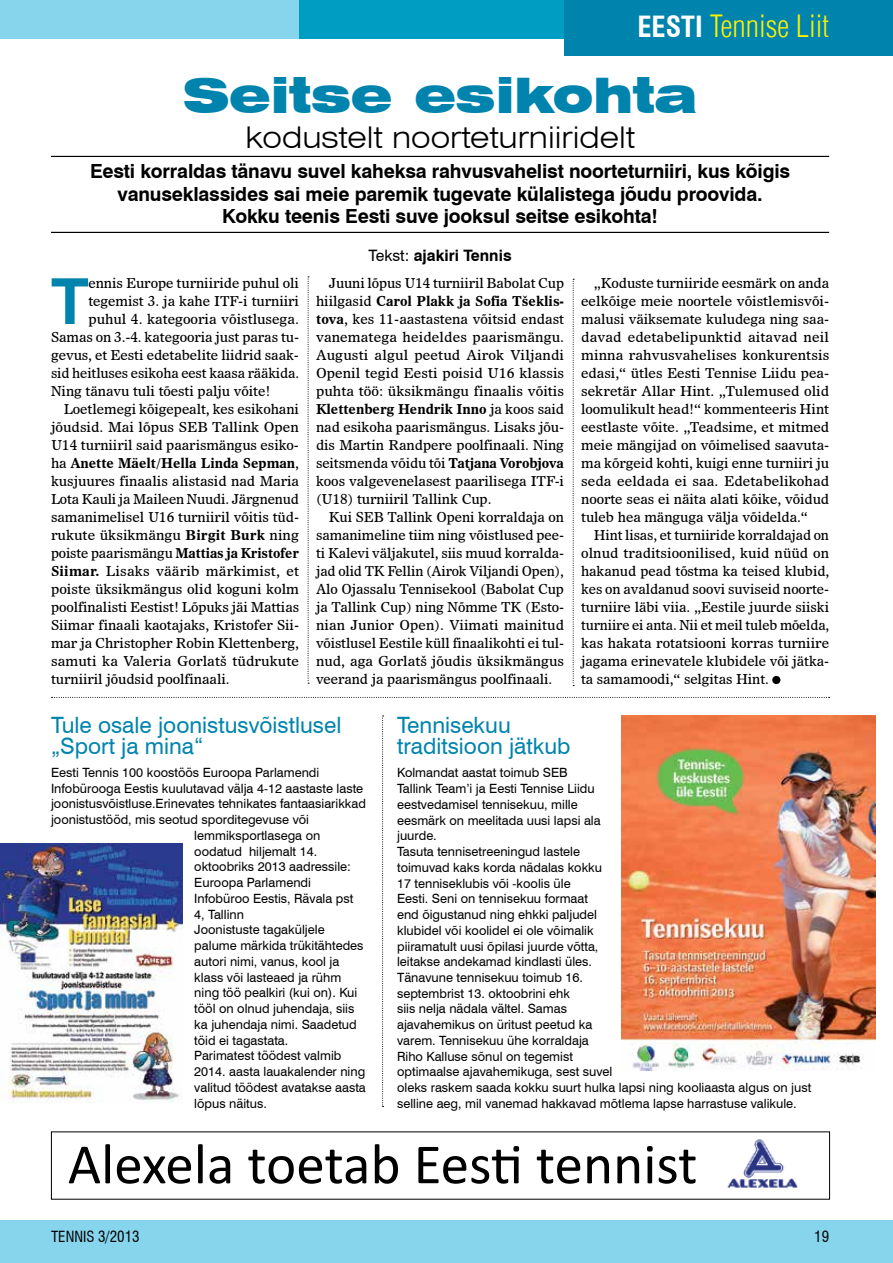
<style>
.page{position:relative;width:893px;height:1263px;background:#fff}
.page>*{position:absolute;margin:0;border:0;box-sizing:border-box;transform-origin:0 0}
.t1{font:700 63.6px "Swiss 721 BT";color:#0084ad}
.t2{font:57.3px "Calibri";color:#000}
.t3{font:900 expanded 48px "Swiss 721 BT";letter-spacing:-.01em;color:#0084ad}
.t4{font:300 expanded 30px "Swiss 721 BT";color:#000}
.t5{font:30px "Switzerland Cond Light Plain";color:#fff200}
.t6{font:22.5px/21px "Swiss 721 BT";color:#0084ad}
.t7{font:700 19.5px/22.5px "Swiss 721 BT";letter-spacing:-.01em;color:#000;text-align:center}
.t8{font:700 15.75px "Swiss 721 BT";color:#000}
.t9{font:condensed 15px "Swiss 721 BT";color:#000}
.t10{font:13.5px/18px "Dutch 811 BT Roman D";letter-spacing:-.005em;color:#000;text-align:justify}
.t11{font:13.5px "Dutch 811 BT Bold D";letter-spacing:-.005em;color:#000}
.t12{font:12.75px/15.8px "Swiss 721 BT";color:#000}
.s1{font-family:"Swiss 721 BT";font-weight:700;font-stretch:condensed;font-size:28.5px;color:#fff}
.s2{font-weight:400}
.s3{font-family:"Dutch 811 BT Roman D"}
.s4{font-family:"Dutch 811 BT Bold D"}
</style>
<div class="page">
<img style="left:0;top:844px;width:182px;height:258px">
<img style="left:621px;top:716px;width:255px;height:355px">
<img style="left:727px;top:1139px;width:71px;height:49px">
<hr style="left:51px;top:156px;width:778px;height:1px;background:#000">
<hr style="left:51px;top:232px;width:778px;height:1px;background:#000">
<svg style="left:52px;top:697px;width:778px;height:1px"></svg>
<svg style="left:382px;top:715px;width:2px;height:392px"></svg>
<svg style="left:308px;top:276px;width:1px;height:408px"></svg>
<svg style="left:573px;top:279px;width:1px;height:407px"></svg>
<div style="left:772px;top:676px;width:8px;height:8px;background:#000;border-radius:50%"></div>
<div style="left:0;top:0;width:316px;height:38px;background:#87d4ed"></div>
<div style="left:299px;top:0;width:293px;height:38px;background:#009dc2"></div>
<div style="left:564px;top:0;width:329px;height:55px;background:#0084ad"></div>
<div style="left:0;top:1220px;width:893px;height:43px;background:#87d4ed"></div>
<h3 class="t5" style="left:637px;top:8px;width:193px"><span class="s1">EESTI</span> Tennise Liit</h3>
<h3 class="t3" style="left:183px;top:67px;width:516px">Seitse esikohta</h3>
<h3 class="t4" style="left:245px;top:119px;width:391px">kodustelt noorteturniiridelt</h3>
<h3 class="t7" style="left:90px;top:159px;width:702px">Eesti korraldas tänavu suvel kaheksa rahvusvahelist noorteturniiri, kus kõigis vanuseklassides sai meie paremik tugevate külalistega jõudu proovida.<br>Kokku teenis Eesti suve jooksul seitse esikohta!</h3>
<p class="t8" style="left:369px;top:244px;width:144px"><span class="s2">Tekst:</span> ajakiri Tennis</p>
<p class="t10" style="left:329px;top:274px;width:237px">Juuni lõpus U14 turniiril Babolat Cup</p>
<p class="t11" style="left:316px;top:292px;width:249px"><span class="s3">hiilgasid</span> Carol Plakk ja Sofia Tšeklis-</p>
<p class="t10" style="left:316px;top:310px;width:250px"><span class="s4">tova</span>, kes 11-aastastena võitsid endast vanematega heideldes paarismängu.<br>Augusti algul peetud Airok Viljandi Openil tegid Eesti poisid U16 klassis puhta töö: üksikmängu finaalis võitis</p>
<p class="t11" style="left:316px;top:400px;width:250px">Klettenberg Hendrik Inno <span class="s3">ja koos said</span></p>
<p class="t10" style="left:316px;top:418px;width:250px">nad esikoha paarismängus. Lisaks jõu&shy;dis Martin Randpere poolfinaali. Ning seitsmenda võidu tõi <span class="s4">Tatjana Vorobjova </span>koos valgevenelasest paarilisega ITF-i (U18) turniiril Tallink Cup.</p>
<p class="t10" style="left:316px;top:508px;width:250px;text-indent:13px">Kui SEB Tallink Openi korraldaja on samanimeline tiim ning võistlused pee&shy;ti Kalevi väljakutel, siis muud korralda&shy;jad olid TK Fellin (Airok Viljandi Open), Alo Ojassalu Tennisekool (Babolat Cup ja Tallink Cup) ning Nõmme TK (Esto&shy;nian Junior Open). Viimati mainitud võistlusel Eestile küll finaalikohti ei tul&shy;nud, aga Gorlatš jõudis üksikmängus veerand ja paarismängus poolfinaali.</p>
<h1 class="t1" style="left:51px;top:257px;width:39px">T</h1>
<p class="t10" style="left:88px;top:274px;width:212px">ennis Europe turniiride puhul oli</p>
<p class="t10" style="left:581px;top:274px;width:250px;text-indent:13px">„Koduste turniiride eesmärk on anda eelkõige meie noortele võistlemisvõi&shy;malusi väiksemate kuludega ning saa&shy;davad edetabelipunktid aitavad neil minna rahvusvahelises konkurentsis edasi,“ ütles Eesti Tennise Liidu pea&shy;sekretär Allar Hint. „Tulemused olid loomulikult head!“ kommenteeris Hint eestlaste võite. „Teadsime, et mitmed meie mängijad on võimelised saavuta&shy;ma kõrgeid kohti, kuigi enne turniiri ju seda eeldada ei saa. Edetabelikohad noorte seas ei näita alati kõike, võidud tuleb hea mänguga välja võidelda.“</p>
<p class="t10" style="left:581px;top:526px;width:250px;text-indent:13px">Hint lisas, et turniiride korraldajad on olnud traditsioonilised, kuid nüüd on hakanud pead tõstma ka teised klubid, kes on avaldanud soovi suviseid noorte&shy;turniire läbi viia. „Eestile juurde siiski turniire ei anta. Nii et meil tuleb mõelda, kas hakata rotatsiooni korras turniire jagama erinevatele klubidele või jätka&shy;ta samamoodi,“ selgitas Hint.</p>
<p class="t10" style="left:88px;top:292px;width:212px">tegemist 3. ja kahe ITF-i turniiri</p>
<p class="t10" style="left:88px;top:310px;width:212px">puhul 4. kategooria võistlusega.</p>
<p class="t10" style="left:51px;top:328px;width:250px">Samas on 3.-4. kategooria just paras tu-</p>
<p class="t10" style="left:51px;top:346px;width:250px">gevus, et Eesti edetabelite liidrid saak-</p>
<p class="t10" style="left:51px;top:364px;width:250px">sid heitluses esikoha eest kaasa rääkida.</p>
<p class="t10" style="left:51px;top:382px;width:221px">Ning tänavu tuli tõesti palju võite!</p>
<p class="t10" style="left:64px;top:400px;width:237px">Loetlemegi kõigepealt, kes esikohani</p>
<p class="t10" style="left:51px;top:418px;width:249px">jõudsid. Mai lõpus SEB Tallink Open</p>
<p class="t10" style="left:51px;top:436px;width:249px">U14 turniiril said paarismängus esiko-</p>
<p class="t11" style="left:51px;top:454px;width:250px"><span class="s3">ha</span> Anette Mäelt/Hella Linda Sepman<span class="s3">,</span></p>
<p class="t10" style="left:51px;top:472px;width:250px">kusjuures finaalis alistasid nad Maria Lota Kauli ja Maileen Nuudi. Järgnenud samanimelisel U16 turniiril võitis tüd&shy;rukute üksikmängu <span class="s4">Birgit Burk</span> ning</p>
<p class="t11" style="left:51px;top:544px;width:249px"><span class="s3">poiste paarismängu</span> Mattias ja Kristofer</p>
<p class="t10" style="left:51px;top:562px;width:250px"><span class="s4">Siimar.</span> Lisaks väärib märkimist, et poiste üksikmängus olid koguni kolm poolfinalisti Eestist! Lõpuks jäi Mattias Siimar finaali kaotajaks, Kristofer Sii&shy;mar ja Christopher Robin Klettenberg, samuti ka Valeria Gorlatš tüdrukute turniiril jõudsid poolfinaali.</p>
<h3 class="t6" style="left:51px;top:713px;width:292px">Tule osale joonistusvõistlusel „Sport ja mina“</h3>
<p class="t12" style="left:51px;top:764px;width:270px">Eesti Tennis 100 koostöös Euroopa Parlamendi</p>
<p class="t12" style="left:51px;top:780px;width:314px">Infobürooga Eestis kuulutavad välja 4-12 aastaste laste</p>
<p class="t12" style="left:51px;top:795px;width:316px">joonistusvõistluse.Erinevates tehnikates fantaasiarikkad</p>
<p class="t12" style="left:51px;top:811px;width:260px">joonistustööd, mis seotud sporditegevuse või</p>
<p class="t12" style="left:194px;top:827px;width:128px">lemmiksportlasega on</p>
<p class="t12" style="left:194px;top:843px;width:124px">oodatud hiljemalt 14.</p>
<p class="t12" style="left:194px;top:858px;width:158px">oktoobriks 2013 aadressile:</p>
<p class="t12" style="left:194px;top:874px;width:118px">Euroopa Parlamendi</p>
<p class="t12" style="left:194px;top:890px;width:161px">Infobüroo Eestis, Rävala pst</p>
<p class="t12" style="left:194px;top:906px;width:51px">4, Tallinn</p>
<p class="t12" style="left:194px;top:921px;width:132px">Joonistuste tagaküljele</p>
<p class="t12" style="left:194px;top:937px;width:171px">palume märkida trükitähtedes</p>
<p class="t12" style="left:194px;top:953px;width:147px">autori nimi, vanus, kool ja</p>
<p class="t12" style="left:194px;top:969px;width:149px">klass või lasteaed ja rühm</p>
<p class="t12" style="left:194px;top:984px;width:165px">ning töö pealkiri (kui on). Kui</p>
<p class="t12" style="left:194px;top:1000px;width:162px">tööl on olnud juhendaja, siis</p>
<p class="t12" style="left:194px;top:1016px;width:164px">ka juhendaja nimi. Saadetud</p>
<p class="t12" style="left:194px;top:1032px;width:96px">töid ei tagastata.</p>
<p class="t12" style="left:194px;top:1047px;width:149px">Parimatest töödest valmib</p>
<p class="t12" style="left:194px;top:1063px;width:172px">2014. aasta lauakalender ning</p>
<p class="t12" style="left:194px;top:1079px;width:173px">valitud töödest avatakse aasta</p>
<p class="t12" style="left:194px;top:1095px;width:74px">lõpus näitus.</p>
<h3 class="t6" style="left:397px;top:714px;width:175px">Tennisekuu traditsioon jätkub</h3>
<p class="t12" style="left:397px;top:764px;width:416px">Kolmandat aastat toimub SEB<br>Tallink Team’i ja Eesti Tennise Liidu<br>eestvedamisel tennisekuu, mille<br>eesmärk on meelitada uusi lapsi ala<br>juurde.<br>Tasuta tennisetreeningud lastele<br>toimuvad kaks korda nädalas kokku<br>17 tenniseklubis või -koolis üle<br>Eesti. Seni on tennisekuu formaat<br>end õigustanud ning ehkki paljudel<br>klubidel või koolidel ei ole võimalik<br>piiramatult uusi õpilasi juurde võtta,<br>leitakse andekamad kindlasti üles.<br>Tänavune tennisekuu toimub 16.<br>septembrist 13. oktoobrini ehk<br>siis nelja nädala vältel. Samas<br>ajavahemikus on üritust peetud ka<br>varem. Tennisekuu ühe korraldaja<br>Riho Kalluse sõnul on tegemist<br>optimaalse ajavahemikuga, sest suvel<br>oleks raskem saada kokku suurt hulka lapsi ning kooliaasta algus on just selline aeg, mil vanemad hakkavad mõtlema lapse harrastuse valikule.</p>
<h2 class="t2" style="left:68px;top:1128px;width:631px">Alexela toetab Eesti tennist</h2>
<p class="t9" style="left:51px;top:1227px;width:90px">TENNIS 3/2013</p>
<p class="t9" style="left:814px;top:1227px;width:16px">19</p>
</div>
